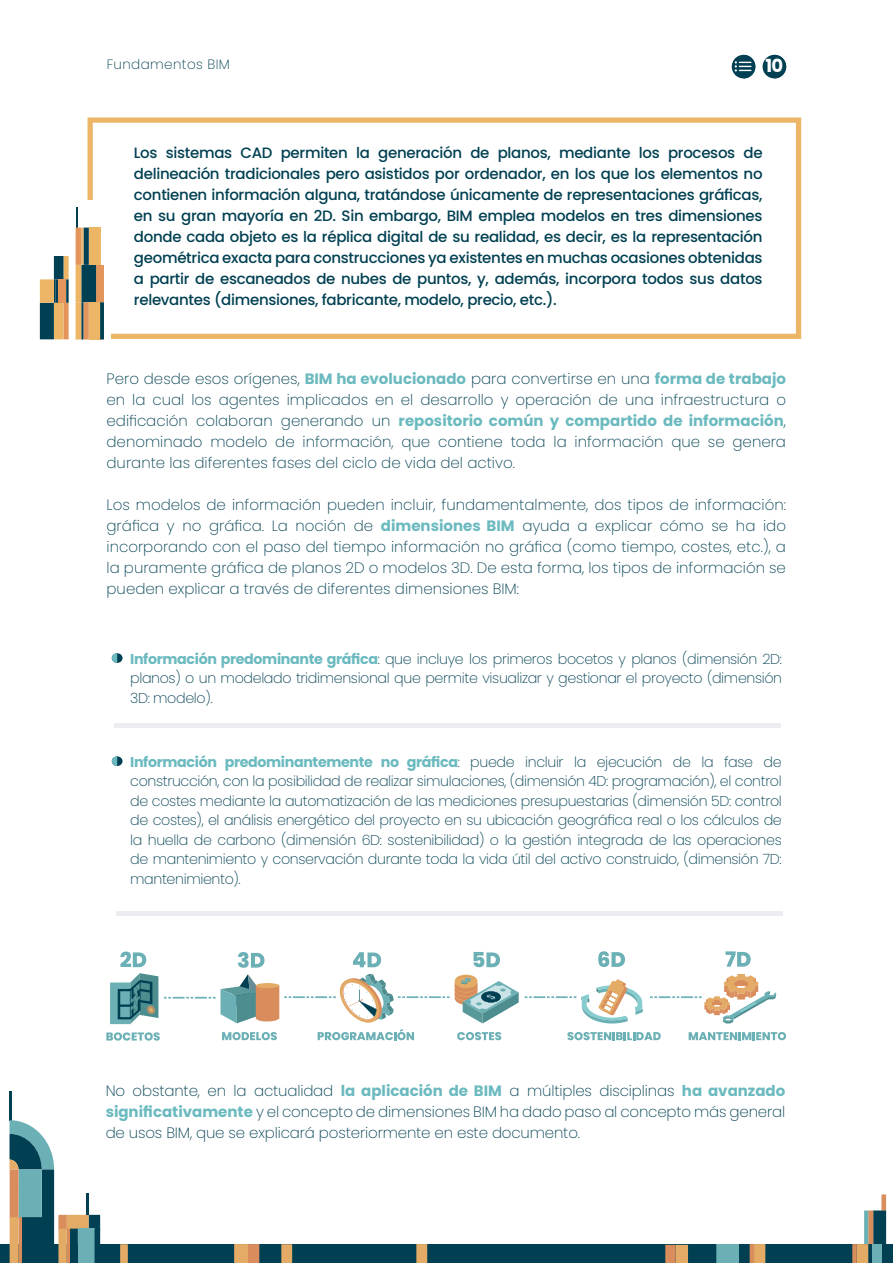
<style>
.page{position:relative;width:893px;height:1263px;background:#fff}
.page>*{position:absolute;margin:0;border:0;box-sizing:border-box;transform-origin:0 0}
.t1{font:700 18px "Poppins";color:#fff}
.t2{font:200 15px/21px "Poppins";color:#004052;text-align:justify}
.t3{font:500 15px/21px "Poppins";letter-spacing:-.02em;color:#004052;text-align:justify}
.t4{font:200 14.25px/19.5px "Poppins";letter-spacing:-.025em;color:#004052;text-align:justify}
.t5{font:200 13.5px "Poppins";letter-spacing:.03em;color:#004052}
.s1{font-weight:700;color:#6bbabf}
</style>
<div class="page">
<div style="left:763px;top:55px;width:23px;height:23px;background:#004052;border-radius:50%"></div>
<svg style="left:777px;top:55px;width:9px;height:23px"></svg>
<svg style="left:732px;top:55px;width:23px;height:23px"></svg>
<svg style="left:735px;top:55px;width:20px;height:23px"></svg>
<div style="left:88px;top:117px;width:713px;height:222px;border:5px solid #edb667"></div>
<svg style="left:112px;top:653px;width:11px;height:10px"></svg>
<svg style="left:112px;top:653px;width:5px;height:10px"></svg>
<hr style="left:115px;top:723px;width:666px;height:4px;background:#ebedf0">
<div style="left:49px;top:200px;width:62px;height:143px;background:#fff"></div>
<svg style="left:40px;top:256px;width:29px;height:83px;background:#989276"></svg>
<svg style="left:76px;top:207px;width:28px;height:133px"></svg>
<svg style="left:112px;top:756px;width:11px;height:10px"></svg>
<svg style="left:112px;top:756px;width:5px;height:10px"></svg>
<hr style="left:116px;top:911px;width:667px;height:4px;background:#ebedf0">
<div style="left:0;top:1244px;width:893px;height:19px;background:#004052"></div>
<svg style="left:120px;top:1244px;width:8px;height:19px"></svg>
<svg style="left:852px;top:1194px;width:34px;height:69px"></svg>
<svg style="left:416px;top:1244px;width:11px;height:19px"></svg>
<svg style="left:234px;top:1244px;width:25px;height:19px"></svg>
<svg style="left:281px;top:1244px;width:11px;height:19px"></svg>
<svg style="left:665px;top:1245px;width:23px;height:18px"></svg>
<div style="left:716px;top:1244px;width:23px;height:19px;background:#6bb0b5"></div>
<svg style="left:749px;top:1244px;width:16px;height:19px"></svg>
<hr style="left:10px;top:1091px;width:2px;height:29px;background:#004052">
<svg style="left:10px;top:1120px;width:90px;height:143px"></svg>
<svg style="left:567px;top:1032px;width:94px;height:8px"></svg>
<svg style="left:525px;top:979px;width:118px;height:45px"></svg>
<svg style="left:689px;top:1032px;width:97px;height:8px"></svg>
<svg style="left:650px;top:974px;width:126px;height:49px"></svg>
<svg style="left:106px;top:951px;width:413px;height:90px"></svg>
<svg style="left:598px;top:951px;width:27px;height:16px"></svg>
<svg style="left:725px;top:951px;width:26px;height:16px"></svg>
<p class="t5" style="left:107px;top:56px;width:125px">Fundamentos BIM</p>
<p class="t1" style="left:766px;top:56px;width:19px">10</p>
<p class="t3" style="left:134px;top:143px;width:630px">Los sistemas CAD permiten la generación de planos, mediante los procesos de delineación tradicionales pero asistidos por ordenador, en los que los elementos no contienen información alguna, tratándose únicamente de representaciones gráficas, en su gran mayoría en 2D. Sin embargo, BIM emplea modelos en tres dimensiones donde cada objeto es la réplica digital de su realidad, es decir, es la representación geométrica exacta para construcciones ya existentes en muchas ocasiones obtenidas a partir de escaneados de nubes de puntos, y, además, incorpora todos sus datos relevantes (dimensiones, fabricante, modelo, precio, etc.).</p>
<p class="t2" style="left:107px;top:368px;width:681px">Pero desde esos orígenes, <span class="s1">BIM ha evolucionado</span> para convertirse en una <span class="s1">forma de trabajo </span>en la cual los agentes implicados en el desarrollo y operación de una infraestructura o edificación colaboran generando un <span class="s1">repositorio común y compartido de información</span>, denominado modelo de información, que contiene toda la información que se genera durante las diferentes fases del ciclo de vida del activo.</p>
<p class="t2" style="left:107px;top:494px;width:681px">Los modelos de información pueden incluir, fundamentalmente, dos tipos de información: gráfica y no gráfica. La noción de <span class="s1">dimensiones BIM</span> ayuda a explicar cómo se ha ido incorporando con el paso del tiempo información no gráfica (como tiempo, costes, etc.), a la puramente gráfica de planos 2D o modelos 3D. De esta forma, los tipos de información se pueden explicar a través de diferentes dimensiones BIM:</p>
<p class="t4" style="left:130px;top:649px;width:653px"><span class="s1">Información predominante gráfica</span>: que incluye los primeros bocetos y planos (dimensión 2D: planos) o un modelado tridimensional que permite visualizar y gestionar el proyecto (dimensión 3D: modelo).</p>
<p class="t4" style="left:130px;top:752px;width:653px"><span class="s1">Información predominantemente no gráfica</span>: puede incluir la ejecución de la fase de construcción, con la posibilidad de realizar simulaciones, (dimensión 4D: programación), el control de costes mediante la automatización de las mediciones presupuestarias (dimensión 5D: control de costes), el análisis energético del proyecto en su ubicación geográfica real o los cálculos de la huella de carbono (dimensión 6D: sostenibilidad) o la gestión integrada de las operaciones de mantenimiento y conservación durante toda la vida útil del activo construido, (dimensión 7D: mantenimiento).</p>
<p class="t2" style="left:106px;top:1080px;width:681px">No obstante, en la actualidad <span class="s1">la aplicación de BIM</span> a múltiples disciplinas <span class="s1">ha avanzado significativamente</span> y el concepto de dimensiones BIM ha dado paso al concepto más general de usos BIM, que se explicará posteriormente en este documento.</p>
</div>
